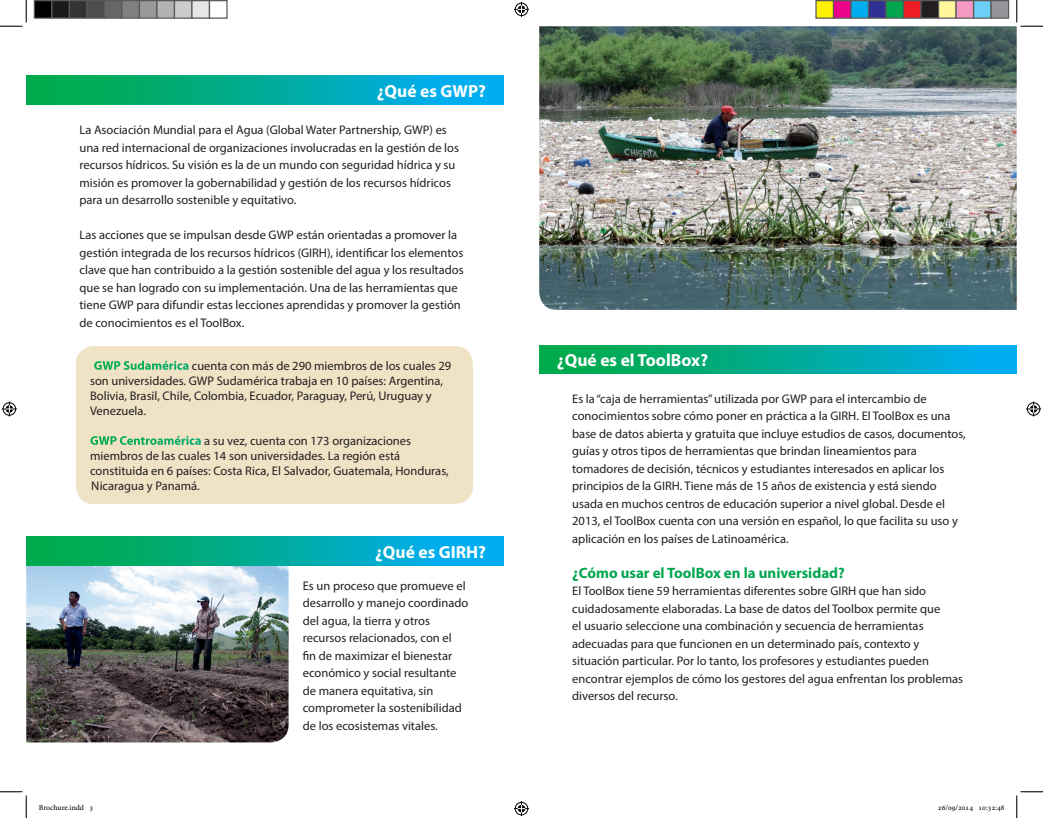
<style>
.page{position:relative;width:1043px;height:818px;background:#fff}
.page>*{position:absolute;margin:0;border:0;box-sizing:border-box;transform-origin:0 0}
.t1{font:700 17.5px "Myriad Pro";color:#fff}
.t2{font:700 15px "Myriad Pro";color:#00a54f}
.t3{font:12.5px/17.5px "Myriad Pro";color:#231f20}
.t4{font:7.5px "Adobe Hebrew";color:#000}
.s1{font-weight:700;color:#fff}
</style>
<div class="page">
<img style="left:539px;top:26px;width:477px;height:284px">
<img style="left:26px;top:565px;width:262px;height:177px">
<div style="left:26px;top:536px;width:478px;height:29px;background:linear-gradient(to right,#00aa3c,#00aefd)"></div>
<div style="left:539px;top:345px;width:477px;height:28px;background:linear-gradient(to right,#00aa3b,#00adf4)"></div>
<div style="left:76px;top:346px;width:397px;height:158px;background:#efe2c5;border-radius:18px"></div>
<div style="left:26px;top:76px;width:478px;height:28px;background:linear-gradient(to right,#00aa3c,#00aefd)"></div>
<svg style="left:0;top:0;width:27px;height:27px"></svg>
<svg style="left:0;top:791px;width:27px;height:27px"></svg>
<svg style="left:1015px;top:0;width:27px;height:27px"></svg>
<svg style="left:1016px;top:791px;width:26px;height:27px"></svg>
<svg style="left:514px;top:2px;width:15px;height:15px"></svg>
<svg style="left:514px;top:801px;width:15px;height:15px"></svg>
<svg style="left:2px;top:401px;width:15px;height:15px"></svg>
<svg style="left:1026px;top:401px;width:15px;height:15px"></svg>
<div style="left:34px;top:1px;width:18px;height:17px;background:#000"></div>
<div style="left:34px;top:0;width:18px;height:19px;border:1px solid #595959"></div>
<div style="left:52px;top:1px;width:17px;height:17px;background:#1a1a1a"></div>
<div style="left:51px;top:0;width:19px;height:19px;border:1px solid #595959"></div>
<div style="left:69px;top:1px;width:18px;height:17px;background:#333"></div>
<div style="left:69px;top:0;width:19px;height:19px;border:1px solid #595959"></div>
<div style="left:87px;top:1px;width:17px;height:17px;background:#4d4d4d"></div>
<div style="left:86px;top:0;width:19px;height:19px;border:1px solid #595959"></div>
<div style="left:104px;top:1px;width:18px;height:17px;background:#666"></div>
<div style="left:104px;top:0;width:18px;height:19px;border:1px solid #595959"></div>
<div style="left:122px;top:1px;width:17px;height:17px;background:#808080"></div>
<div style="left:121px;top:0;width:19px;height:19px;border:1px solid #595959"></div>
<div style="left:139px;top:1px;width:18px;height:17px;background:#999"></div>
<div style="left:139px;top:0;width:19px;height:19px;border:1px solid #595959"></div>
<div style="left:157px;top:1px;width:17px;height:17px;background:#b3b3b3"></div>
<div style="left:156px;top:0;width:19px;height:19px;border:1px solid #595959"></div>
<div style="left:174px;top:1px;width:18px;height:17px;background:#ccc"></div>
<div style="left:174px;top:0;width:18px;height:19px;border:1px solid #595959"></div>
<div style="left:192px;top:1px;width:17px;height:17px;background:#e6e6e6"></div>
<div style="left:191px;top:0;width:19px;height:19px;border:1px solid #595959"></div>
<div style="left:209px;top:0;width:19px;height:19px;border:1px solid #595959"></div>
<div style="left:816px;top:1px;width:17px;height:17px;background:#fff101"></div>
<div style="left:815px;top:0;width:19px;height:19px;border:1px solid #595959"></div>
<div style="left:833px;top:1px;width:18px;height:17px;background:#ed028c"></div>
<div style="left:832px;top:0;width:19px;height:19px;border:1px solid #595959"></div>
<div style="left:851px;top:1px;width:17px;height:17px;background:#00aeef"></div>
<div style="left:850px;top:0;width:19px;height:19px;border:1px solid #595959"></div>
<div style="left:868px;top:1px;width:18px;height:17px;background:#2e3092"></div>
<div style="left:868px;top:0;width:18px;height:19px;border:1px solid #595959"></div>
<div style="left:886px;top:1px;width:17px;height:17px;background:#00a54f"></div>
<div style="left:885px;top:0;width:19px;height:19px;border:1px solid #595959"></div>
<div style="left:903px;top:1px;width:18px;height:17px;background:#ee1d23"></div>
<div style="left:902px;top:0;width:19px;height:19px;border:1px solid #595959"></div>
<div style="left:921px;top:1px;width:17px;height:17px;background:#231f20"></div>
<div style="left:920px;top:0;width:19px;height:19px;border:1px solid #595959"></div>
<div style="left:938px;top:1px;width:18px;height:17px;background:#fff79a"></div>
<div style="left:938px;top:0;width:18px;height:19px;border:1px solid #595959"></div>
<div style="left:956px;top:1px;width:17px;height:17px;background:#f499c2"></div>
<div style="left:955px;top:0;width:19px;height:19px;border:1px solid #595959"></div>
<div style="left:973px;top:1px;width:18px;height:17px;background:#6bcff6"></div>
<div style="left:972px;top:0;width:19px;height:19px;border:1px solid #595959"></div>
<div style="left:991px;top:1px;width:17px;height:17px;background:#939598"></div>
<div style="left:990px;top:0;width:19px;height:19px;border:1px solid #595959"></div>
<h1 class="t1" style="left:377px;top:79px;width:111px">¿Qué es GWP?</h1>
<p class="t3" style="left:79px;top:121px;width:381px">La Asociación Mundial para el Agua (Global Water Partnership, GWP) es una red internacional de organizaciones involucradas en la gestión de los recursos hídricos. Su visión es la de un mundo con seguridad hídrica y su misión es promover la gobernabilidad y gestión de los recursos hídricos para un desarrollo sostenible y equitativo.</p>
<p class="t3" style="left:79px;top:226px;width:386px">Las acciones que se impulsan desde GWP están orientadas a promover la gestión integrada de los recursos hídricos (GIRH), identificar los elementos clave que han contribuido a la gestión sostenible del agua y los resultados que se han logrado con su implementación. Una de las herramientas que tiene GWP para difundir estas lecciones aprendidas y promover la gestión de conocimientos es el ToolBox.</p>
<p class="t3" style="left:94px;top:356px;width:359px"><span class="s1">GWP Sudamérica</span> cuenta con más de 290 miembros de los cuales 29</p>
<p class="t1" style="left:557px;top:349px;width:153px">¿Qué es el ToolBox?</p>
<p class="t3" style="left:90px;top:373px;width:354px;line-height:15px">son universidades. GWP Sudamérica trabaja en 10 países: Argentina,<br>Bolivia, Brasil, Chile, Colombia, Ecuador, Paraguay, Perú, Uruguay y<br>Venezuela.</p>
<p class="t3" style="left:90px;top:433px;width:360px;line-height:15px"><span class="s1">GWP Centroamérica</span> a su vez, cuenta con 173 organizaciones miembros de las cuales 14 son universidades. La región está constituida en 6 países: Costa Rica, El Salvador, Guatemala, Honduras, Nicaragua y Panamá.</p>
<p class="t3" style="left:572px;top:389px;width:395px">Es la “caja de herramientas” utilizada por GWP para el intercambio de conocimientos sobre cómo poner en práctica a la GIRH. El ToolBox es una base de datos abierta y gratuita que incluye estudios de casos, documentos, guías y otros tipos de herramientas que brindan lineamientos para tomadores de decisión, técnicos y estudiantes interesados en aplicar los principios de la GIRH. Tiene más de 15 años de existencia y está siendo usada en muchos centros de educación superior a nivel global. Desde el 2013, el ToolBox cuenta con una versión en español, lo que facilita su uso y aplicación en los países de Latinoamérica.</p>
<p class="t2" style="left:572px;top:563px;width:274px">¿Cómo usar el ToolBox en la universidad?</p>
<p class="t3" style="left:572px;top:582px;width:392px">El ToolBox tiene 59 herramientas diferentes sobre GIRH que han sido cuidadosamente elaboradas. La base de datos del Toolbox permite que<br>el usuario seleccione una combinación y secuencia de herramientas adecuadas para que funcionen en un determinado país, contexto y situación particular. Por lo tanto, los profesores y estudiantes pueden encontrar ejemplos de cómo los gestores del agua enfrentan los problemas diversos del recurso.</p>
<h1 class="t1" style="left:375px;top:540px;width:112px">¿Qué es GIRH?</h1>
<p class="t3" style="left:303px;top:576px;width:167px">Es un proceso que promueve el desarrollo y manejo coordinado del agua, la tierra y otros recursos relacionados, con el fin de maximizar el bienestar económico y social resultante de manera equitativa, sin comprometer la sostenibilidad de los ecosistemas vitales.</p>
<p class="t4" style="left:39px;top:803px;width:56px">Brochure.indd 3</p>
<p class="t4" style="left:938px;top:803px;width:68px">26/09/2014 10:32:48</p>
</div>
